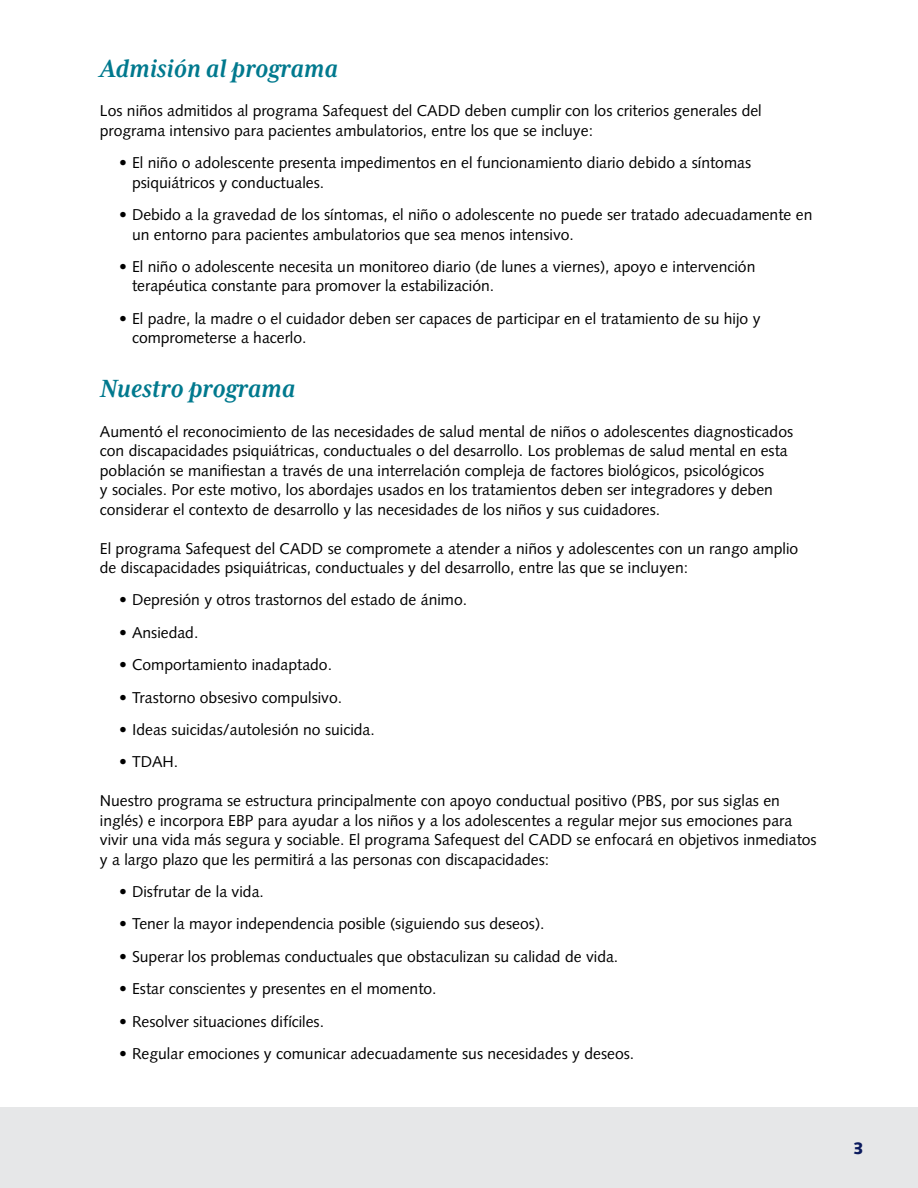
<style>
.page{position:relative;width:918px;height:1188px;background:#fff}
.page>*{position:absolute;margin:0;border:0;box-sizing:border-box;transform-origin:0 0}
.t1{font:italic 700 28.65px "Mrs Eaves XL Serif Nar OT";color:#00798e}
.t2{font:900 16.5px "Syntax";color:#0a1a5d}
.t3{font:15.75px/19.5px "Syntax";color:#000}
</style>
<div class="page">
<div style="left:0;top:1107px;width:918px;height:81px;background:#e6e7e8"></div>
<h1 class="t1" style="left:100px;top:54px;width:240px">Admisión al programa</h1>
<p class="t3" style="left:100px;top:101px;width:663px">Los niños admitidos al programa Safequest del CADD deben cumplir con los criterios generales del programa intensivo para pacientes ambulatorios, entre los que se incluye:</p>
<p class="t3" style="left:132px;top:153px;width:621px;text-indent:-13px">• El niño o adolescente presenta impedimentos en el funcionamiento diario debido a síntomas psiquiátricos y conductuales.</p>
<p class="t3" style="left:132px;top:205px;width:682px;text-indent:-13px">• Debido a la gravedad de los síntomas, el niño o adolescente no puede ser tratado adecuadamente en un entorno para pacientes ambulatorios que sea menos intensivo.</p>
<p class="t3" style="left:132px;top:257px;width:625px;text-indent:-13px">• El niño o adolescente necesita un monitoreo diario (de lunes a viernes), apoyo e intervención terapéutica constante para promover la estabilización.</p>
<p class="t3" style="left:132px;top:309px;width:630px;text-indent:-13px">• El padre, la madre o el cuidador deben ser capaces de participar en el tratamiento de su hijo y comprometerse a hacerlo.</p>
<h1 class="t1" style="left:100px;top:374px;width:197px">Nuestro programa</h1>
<p class="t3" style="left:100px;top:421px;width:695px">Aumentó el reconocimiento de las necesidades de salud mental de niños o adolescentes diagnosticados con discapacidades psiquiátricas, conductuales o del desarrollo. Los problemas de salud mental en esta población se manifiestan a través de una interrelación compleja de factores biológicos, psicológicos<br>y sociales. Por este motivo, los abordajes usados en los tratamientos deben ser integradores y deben considerar el contexto de desarrollo y las necesidades de los niños y sus cuidadores.</p>
<p class="t3" style="left:100px;top:538px;width:700px">El programa Safequest del CADD se compromete a atender a niños y adolescentes con un rango amplio de discapacidades psiquiátricas, conductuales y del desarrollo, entre las que se incluyen:</p>
<p class="t3" style="left:119px;top:590px;width:349px">• Depresión y otros trastornos del estado de ánimo.</p>
<p class="t3" style="left:119px;top:623px;width:81px">• Ansiedad.</p>
<p class="t3" style="left:119px;top:655px;width:214px">• Comportamiento inadaptado.</p>
<p class="t3" style="left:119px;top:687px;width:225px">• Trastorno obsesivo compulsivo.</p>
<p class="t3" style="left:119px;top:720px;width:257px">• Ideas suicidas/autolesión no suicida.</p>
<p class="t3" style="left:119px;top:752px;width:61px">• TDAH.</p>
<p class="t3" style="left:100px;top:791px;width:718px">Nuestro programa se estructura principalmente con apoyo conductual positivo (PBS, por sus siglas en inglés) e incorpora EBP para ayudar a los niños y a los adolescentes a regular mejor sus emociones para vivir una vida más segura y sociable. El programa Safequest del CADD se enfocará en objetivos inmediatos y a largo plazo que les permitirá a las personas con discapacidades:</p>
<p class="t3" style="left:119px;top:882px;width:146px">• Disfrutar de la vida.</p>
<p class="t3" style="left:119px;top:914px;width:427px">• Tener la mayor independencia posible (siguiendo sus deseos).</p>
<p class="t3" style="left:119px;top:947px;width:501px">• Superar los problemas conductuales que obstaculizan su calidad de vida.</p>
<p class="t3" style="left:119px;top:979px;width:319px">• Estar conscientes y presentes en el momento.</p>
<p class="t3" style="left:119px;top:1011px;width:206px">• Resolver situaciones difíciles.</p>
<p class="t3" style="left:119px;top:1044px;width:517px">• Regular emociones y comunicar adecuadamente sus necesidades y deseos.</p>
<p class="t2" style="left:853px;top:1138px;width:12px">3</p>
</div>
